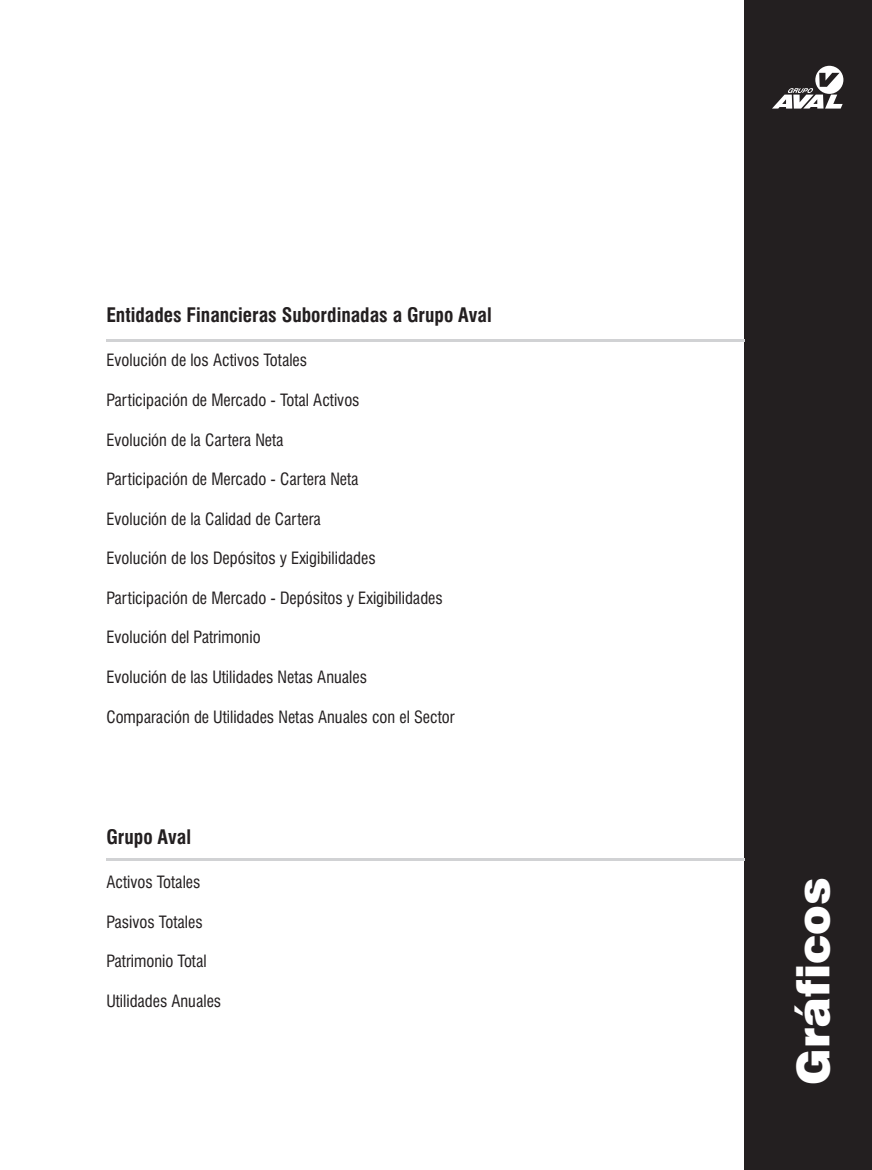
<style>
.page{position:relative;width:872px;height:1170px;background:#fff}
.page>*{position:absolute;margin:0;border:0;box-sizing:border-box;transform-origin:0 0}
.t1{font:900 45px "Swiss 721 BT";color:#fff}
.t2{font:700 condensed 19.5px "Swiss 721 BT";color:#231f20}
.t3{font:condensed 16.5px "Swiss 721 BT";color:#231f20}
</style>
<div class="page">
<div style="left:744px;top:0;width:128px;height:1169px;background:#231f20"></div>
<svg style="left:772px;top:66px;width:71px;height:43px"></svg>
<hr style="left:106px;top:339px;width:638px;height:2px;background:#d1d2d4">
<hr style="left:106px;top:858px;width:638px;height:2px;background:#d1d2d4">
<p class="t2" style="left:106px;top:307px;width:387px">Entidades Financieras Subordinadas a Grupo Aval</p>
<p class="t3" style="left:106px;top:354px;width:202px">Evolución de los Activos Totales</p>
<p class="t3" style="left:106px;top:393px;width:255px">Participación de Mercado - Total Activos</p>
<p class="t3" style="left:106px;top:433px;width:179px">Evolución de la Cartera Neta</p>
<p class="t3" style="left:106px;top:472px;width:254px">Participación de Mercado - Cartera Neta</p>
<p class="t3" style="left:106px;top:512px;width:216px">Evolución de la Calidad de Cartera</p>
<p class="t3" style="left:106px;top:551px;width:271px">Evolución de los Depósitos y Exigibilidades</p>
<p class="t3" style="left:106px;top:591px;width:338px">Participación de Mercado - Depósitos y Exigibilidades</p>
<p class="t3" style="left:106px;top:631px;width:156px">Evolución del Patrimonio</p>
<p class="t3" style="left:106px;top:670px;width:262px">Evolución de las Utilidades Netas Anuales</p>
<p class="t3" style="left:106px;top:710px;width:350px">Comparación de Utilidades Netas Anuales con el Sector</p>
<p class="t2" style="left:106px;top:829px;width:86px">Grupo Aval</p>
<p class="t3" style="left:106px;top:875px;width:96px">Activos Totales</p>
<p class="t3" style="left:106px;top:915px;width:98px">Pasivos Totales</p>
<p class="t3" style="left:106px;top:954px;width:102px">Patrimonio Total</p>
<p class="t3" style="left:106px;top:994px;width:116px">Utilidades Anuales</p>
<h1 class="t1" style="left:795px;top:1084px;width:209px;rotate:-90deg">Gráficos</h1>
</div>
